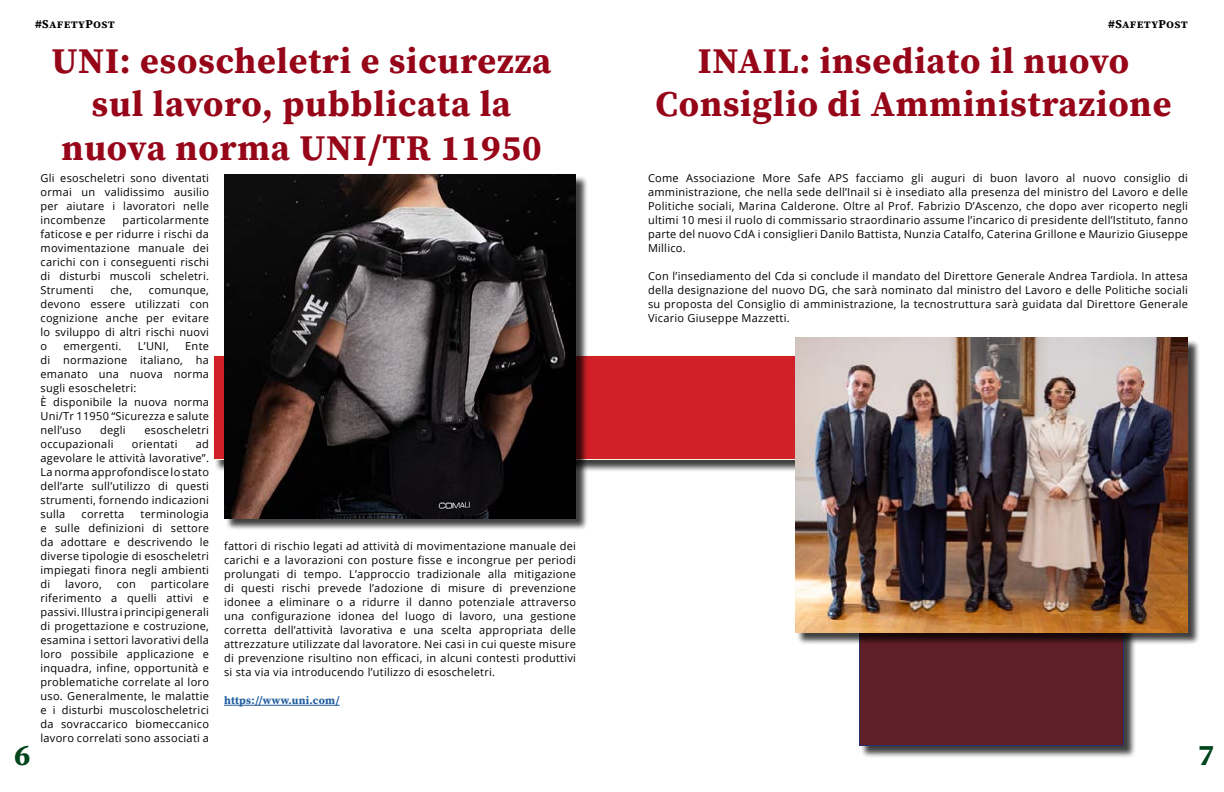
<style>
.page{position:relative;width:1224px;height:792px;background:#fff}
.page>*{position:absolute;margin:0;border:0;box-sizing:border-box;transform-origin:0 0}
.Numeri_pagina_-_Allineamento_a_sinistra{font:700 36px/43.2px "Source Serif Pro";letter-spacing:.025em;color:#960518;text-align:center}
.t1{font:700 30px "Source Serif Pro";color:#00451b}
.t2{font:700 12px "Source Serif Pro";letter-spacing:.025em;color:#000}
.Numeri_pagina_-_Allineamento_a_sinistra-2{font:11px/14px "Open Sans";letter-spacing:.025em;color:#000;text-align:justify}
.Numeri_pagina_-_Allineamento_a_sinistra-3{font:700 11px "Source Serif Pro";letter-spacing:.025em;color:#215e9e}
</style>
<div class="page">
<hr style="left:224px;top:705px;width:116px;height:1px;background:#215e9e">
<div style="left:861px;top:516px;width:276px;height:243px;background:#000;opacity:.75"></div>
<div style="left:859px;top:514px;width:265px;height:232px;background:#5f1f26;border:1px solid #252f6c"></div>
<div style="left:215px;top:357px;width:863px;height:116px;background:#000;opacity:.75"></div>
<div style="left:213px;top:355px;width:852px;height:105px;background:#d12027;border:1px solid #f8faec"></div>
<div style="left:797px;top:340px;width:404px;height:306px;background:#000;opacity:.75"></div>
<img style="left:795px;top:338px;width:393px;height:295px">
<div style="left:226px;top:176px;width:363px;height:355px;background:#000;opacity:.75"></div>
<img style="left:224px;top:174px;width:352px;height:344px">
<p class="t2" style="left:35px;top:16px;width:81px">#SafetyPost</p>
<p class="t2" style="left:1108px;top:16px;width:81px">#SafetyPost</p>
<p class="Numeri_pagina_-_Allineamento_a_sinistra" style="left:52px;top:39px;width:501px">UNI: esoscheletri e sicurezza sul lavoro, pubblicata la nuova norma UNI/TR 11950</p>
<p class="Numeri_pagina_-_Allineamento_a_sinistra-2" style="left:40px;top:171px;width:170px">Gli esoscheletri sono diventati ormai un validissimo ausilio per aiutare i lavoratori nelle incombenze</p>
<p class="Numeri_pagina_-_Allineamento_a_sinistra" style="left:656px;top:39px;width:517px">INAIL: insediato il nuovo<br>Consiglio di Amministrazione</p>
<p class="Numeri_pagina_-_Allineamento_a_sinistra-2" style="left:648px;top:171px;width:542px">Come Associazione More Safe APS facciamo gli auguri di buon lavoro al nuovo consiglio di amministrazione, che nella sede dell’Inail si è insediato alla presenza del ministro del Lavoro e delle Politiche sociali, Marina Calderone. Oltre al Prof. Fabrizio D’Ascenzo, che dopo aver ricoperto negli ultimi 10 mesi il ruolo di commissario straordinario assume l’incarico di presidente dell’Istituto, fanno parte del nuovo CdA i consiglieri Danilo Battista, Nunzia Catalfo, Caterina Grillone e Maurizio Giuseppe Millico.</p>
<p class="Numeri_pagina_-_Allineamento_a_sinistra-2" style="left:648px;top:269px;width:542px">Con l’insediamento del Cda si conclude il mandato del Direttore Generale Andrea Tardiola. In attesa della designazione del nuovo DG, che sarà nominato dal ministro del Lavoro e delle Politiche sociali su proposta del Consiglio di amministrazione, la tecnostruttura sarà guidata dal Direttore Generale Vicario Giuseppe Mazzetti.</p>
<p class="Numeri_pagina_-_Allineamento_a_sinistra-2" style="left:40px;top:213px;width:170px;text-indent:82px">particolarmente faticose e per ridurre i rischi da movimentazione manuale dei carichi con i conseguenti rischi di disturbi muscoli scheletri.<br>Strumenti</p>
<p class="Numeri_pagina_-_Allineamento_a_sinistra-2" style="left:110px;top:283px;width:23px">che,</p>
<p class="Numeri_pagina_-_Allineamento_a_sinistra-2" style="left:40px;top:283px;width:170px;text-indent:108px">comunque, devono essere utilizzati con cognizione anche per evitare lo sviluppo di altri rischi nuovi o</p>
<p class="Numeri_pagina_-_Allineamento_a_sinistra-2" style="left:63px;top:339px;width:60px">emergenti.</p>
<p class="Numeri_pagina_-_Allineamento_a_sinistra-2" style="left:138px;top:339px;width:33px">L’UNI,</p>
<p class="Numeri_pagina_-_Allineamento_a_sinistra-2" style="left:40px;top:339px;width:170px;text-indent:145px">Ente di normazione italiano, ha emanato una nuova norma sugli esoscheletri:</p>
<p class="Numeri_pagina_-_Allineamento_a_sinistra-2" style="left:40px;top:395px;width:170px">È disponibile la nuova norma Uni/Tr 11950 “Sicurezza e salute nell’uso</p>
<p class="Numeri_pagina_-_Allineamento_a_sinistra-2" style="left:100px;top:423px;width:27px">degli</p>
<p class="Numeri_pagina_-_Allineamento_a_sinistra-2" style="left:144px;top:423px;width:66px">esoscheletri</p>
<p class="Numeri_pagina_-_Allineamento_a_sinistra-2" style="left:40px;top:437px;width:75px">occupazionali</p>
<p class="Numeri_pagina_-_Allineamento_a_sinistra-2" style="left:132px;top:437px;width:47px">orientati</p>
<p class="Numeri_pagina_-_Allineamento_a_sinistra-2" style="left:40px;top:437px;width:170px;text-indent:155px">ad agevolare le attività lavorative”.<br>La norma approfondisce lo stato dell’arte sull’utilizzo di questi strumenti, fornendo indicazioni sulla</p>
<p class="Numeri_pagina_-_Allineamento_a_sinistra-2" style="left:40px;top:507px;width:170px;text-indent:100px">terminologia e sulle definizioni di settore da adottare e descrivendo le diverse tipologie di esoscheletri impiegati finora negli ambienti di</p>
<p class="Numeri_pagina_-_Allineamento_a_sinistra-2" style="left:82px;top:507px;width:44px">corretta</p>
<p class="Numeri_pagina_-_Allineamento_a_sinistra-2" style="left:224px;top:539px;width:354px">fattori di rischio legati ad attività di movimentazione manuale dei carichi e a lavorazioni con posture fisse e incongrue per periodi prolungati di tempo. L’approccio tradizionale alla mitigazione di questi rischi prevede l’adozione di misure di prevenzione idonee a eliminare o a ridurre il danno potenziale attraverso una configurazione idonea del luogo di lavoro, una gestione corretta dell’attività lavorativa e una scelta appropriata delle attrezzature utilizzate dal lavoratore. Nei casi in cui queste misure di prevenzione risultino non efficaci, in alcuni contesti produttivi si sta via via introducendo l’utilizzo di esoscheletri.</p>
<p class="Numeri_pagina_-_Allineamento_a_sinistra-3" style="left:224px;top:693px;width:117px">https://www.uni.com/</p>
<p class="Numeri_pagina_-_Allineamento_a_sinistra-2" style="left:40px;top:577px;width:170px;text-indent:110px">particolare riferimento a quelli attivi e passivi. Illustra i principi generali di progettazione e costruzione, esamina i settori lavorativi della loro possibile applicazione e inquadra, infine, opportunità e problematiche correlate al loro uso. Generalmente, le malattie e i disturbi muscoloscheletrici da sovraccarico biomeccanico lavoro correlati sono associati a</p>
<p class="Numeri_pagina_-_Allineamento_a_sinistra-2" style="left:65px;top:577px;width:38px">lavoro,</p>
<p class="Numeri_pagina_-_Allineamento_a_sinistra-2" style="left:117px;top:577px;width:21px">con</p>
<h2 class="t1" style="left:14px;top:734px;width:18px">6</h2>
<h2 class="t1" style="left:1198px;top:734px;width:18px">7</h2>
</div>
